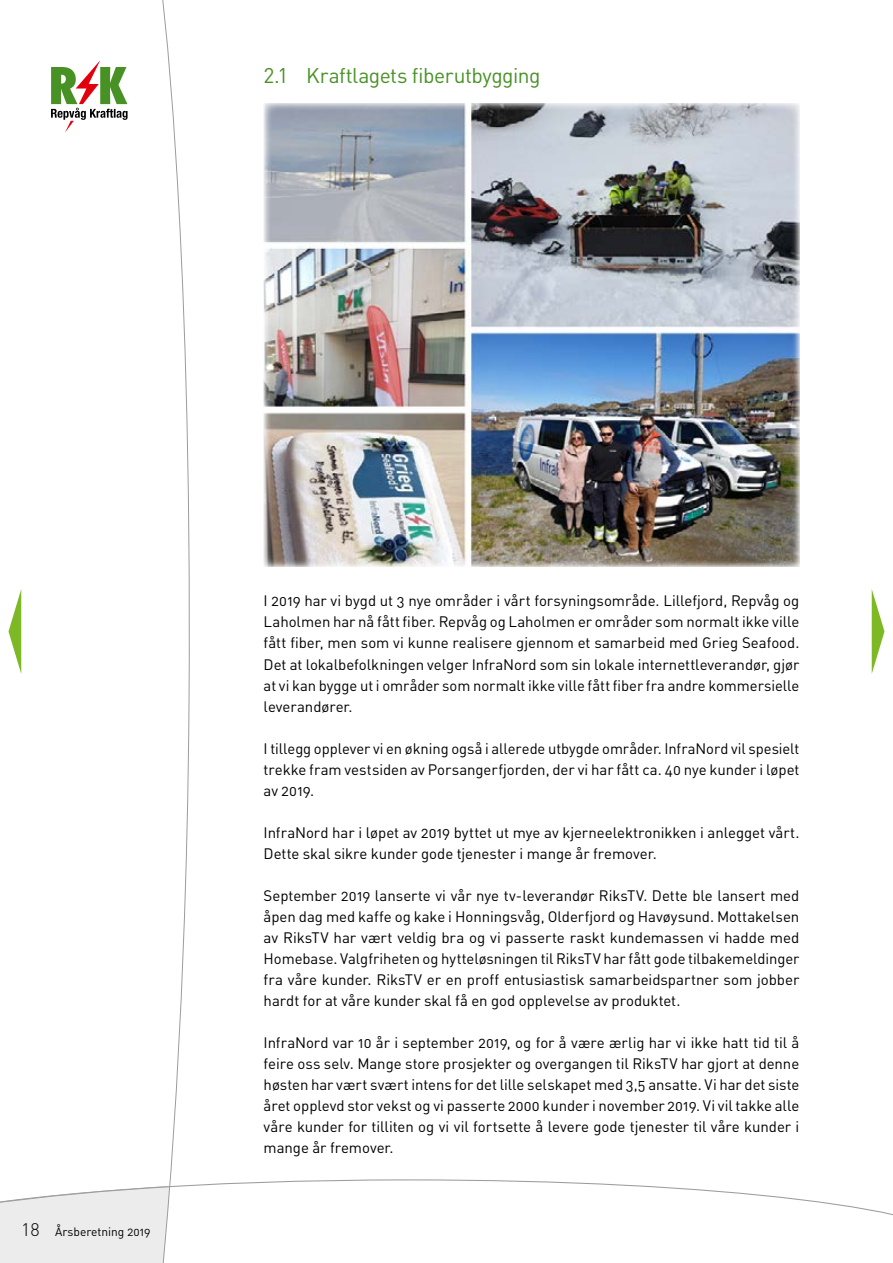
<style>
.page{position:relative;width:893px;height:1263px;background:#fff}
.page>*{position:absolute;margin:0;border:0;box-sizing:border-box;transform-origin:0 0}
.t1{font:21px "DIN";letter-spacing:-.025em;color:#489225}
.t2{font:15px/21px "DIN Regular Alternate";letter-spacing:-.005em;color:#000;text-align:justify}
.t3{font:12px "DIN Regular Alternate";color:#000}
.s1{font-family:"DIN";font-weight:300;font-size:18px}
</style>
<div class="page">
<svg style="left:8px;top:0;width:182px;height:1179px"></svg>
<svg style="left:169px;top:1179px;width:724px;height:37px"></svg>
<svg style="left:0;top:1186px;width:170px;height:77px;background:#ececec"></svg>
<svg style="left:51px;top:60px;width:77px;height:73px"></svg>
<img style="left:264px;top:103px;width:535px;height:463px">
<svg style="left:9px;top:589px;width:12px;height:85px"></svg>
<svg style="left:872px;top:590px;width:12px;height:83px"></svg>
<h1 class="t1" style="left:264px;top:62px;width:278px">2.1 Kraftlagets fiberutbygging</h1>
<p class="t3" style="left:21px;top:1224px;width:131px"><span class="s1">18</span> Årsberetning 2019</p>
<p class="t2" style="left:264px;top:590px;width:537px">I 2019 har vi bygd ut 3 nye områder i vårt forsyningsområde. Lillefjord, Repvåg og Laholmen har nå fått fiber. Repvåg og Laholmen er områder som normalt ikke ville fått fiber, men som vi kunne realisere gjennom et samarbeid med Grieg Seafood.<br>Det at lokalbefolkningen velger InfraNord som sin lokale internettleverandør, gjør at vi kan bygge ut i områder som normalt ikke ville fått fiber fra andre kommersielle leverandører.</p>
<p class="t2" style="left:264px;top:737px;width:537px">I tillegg opplever vi en økning også i allerede utbygde områder. InfraNord vil spesielt trekke fram vestsiden av Porsangerfjorden, der vi har fått ca. 40 nye kunder i løpet av 2019.</p>
<p class="t2" style="left:264px;top:821px;width:537px">InfraNord har i løpet av 2019 byttet ut mye av kjerneelektronikken i anlegget vårt.<br>Dette skal sikre kunder gode tjenester i mange år fremover.</p>
<p class="t2" style="left:264px;top:884px;width:537px">September 2019 lanserte vi vår nye tv-leverandør RiksTV. Dette ble lansert med åpen dag med kaffe og kake i Honningsvåg, Olderfjord og Havøysund. Mottakelsen av RiksTV har vært veldig bra og vi passerte raskt kundemassen vi hadde med Homebase. Valgfriheten og hytteløsningen til RiksTV har fått gode tilbakemeldinger fra våre kunder. RiksTV er en proff entusiastisk samarbeidspartner som jobber hardt for at våre kunder skal få en god opplevelse av produktet.</p>
<p class="t2" style="left:264px;top:1031px;width:537px">InfraNord var 10 år i september 2019, og for å være ærlig har vi ikke hatt tid til å feire oss selv. Mange store prosjekter og overgangen til RiksTV har gjort at denne høsten har vært svært intens for det lille selskapet med 3,5 ansatte. Vi har det siste året opplevd stor vekst og vi passerte 2000 kunder i november 2019. Vi vil takke alle våre kunder for tilliten og vi vil fortsette å levere gode tjenester til våre kunder i mange år fremover.</p>
</div>
